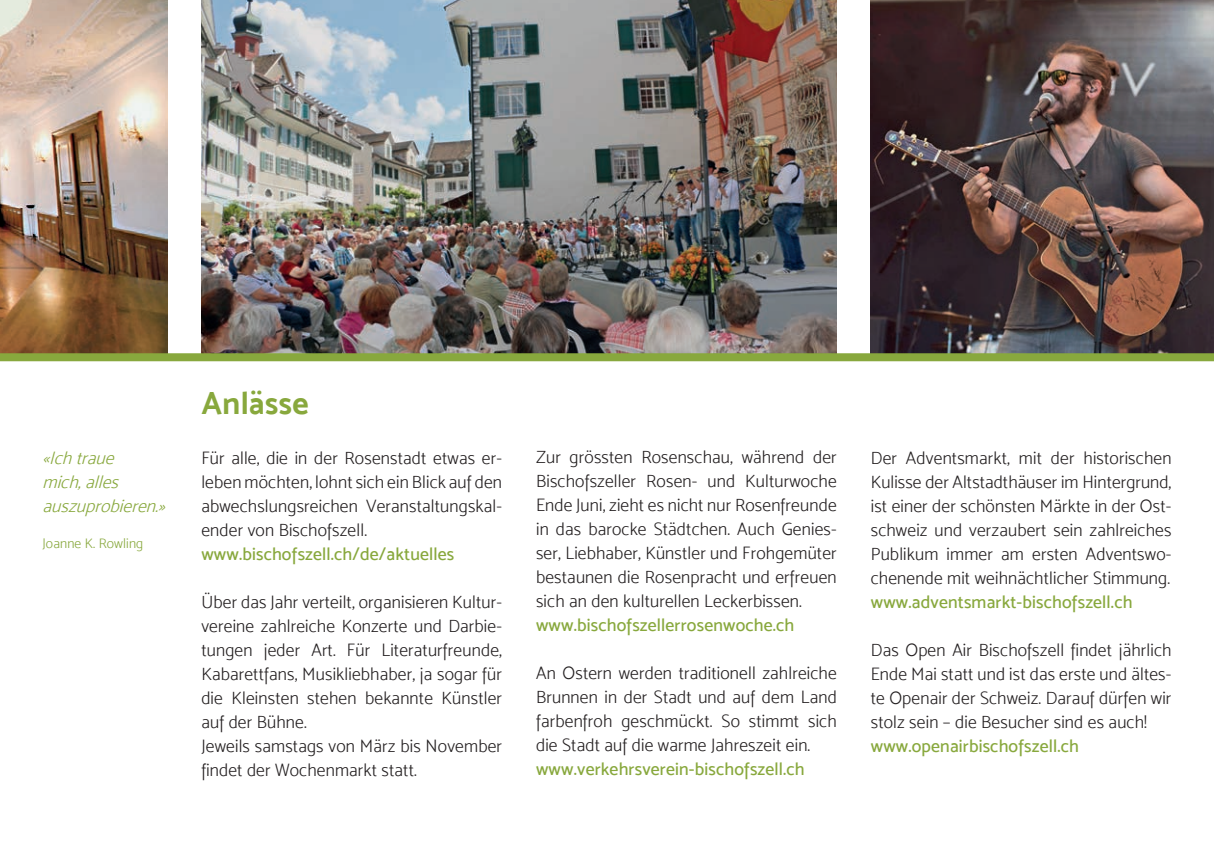
<style>
.page{position:relative;width:1214px;height:862px;background:#fff}
.page>*{position:absolute;margin:0;border:0;box-sizing:border-box;transform-origin:0 0}
.t1{font:32px "Mosk Bold 700";letter-spacing:.015em;color:#88a83d}
.t2{font:18px/24px "Mosk Light 300";letter-spacing:.01em;color:#231f20;text-align:justify}
.t3{font:18px "Mosk Medium 500";letter-spacing:.01em;color:#88a83d}
.t4{font:italic 18px/24px "Mosk Light 300";color:#88a83d}
.t5{font:14px "Mosk Light 300";letter-spacing:.01em;color:#88a83d}
</style>
<div class="page">
<img style="left:870px;top:0;width:343px;height:353px">
<img style="left:0;top:0;width:167px;height:353px">
<img style="left:201px;top:0;width:635px;height:353px">
<div style="left:0;top:353px;width:1213px;height:8px;background:#88a83d"></div>
<p class="t4" style="left:43px;top:445px;width:129px">«Ichtraue mich,alles auszuprobieren.»</p>
<p class="t5" style="left:43px;top:535px;width:102px">Joanne K. Rowling</p>
<h1 class="t1" style="left:201px;top:384px;width:109px">Anlässe</h1>
<p class="t2" style="left:201px;top:445px;width:302px">Für alle, die in der Rosenstadt etwas er&shy;leben möchten, lohnt sich ein Blick auf den abwechslungsreichen Veranstaltungskal&shy;ender von Bischofszell.</p>
<p class="t3" style="left:201px;top:543px;width:254px">www.bischofszell.ch/de/aktuelles</p>
<p class="t2" style="left:201px;top:589px;width:302px;text-align:left">Über das Jahr verteilt, organisieren Kultur&shy;vereine zahlreiche Konzerte und Darbie&shy;tungen jeder Art. Für Literaturfreunde, Kabarettfans, Musikliebhaber, ja sogar für die Kleinsten stehen bekannte Künstler auf der Bühne.<br>Jeweils samstags von März bis November findet der Wochenmarkt statt.</p>
<p class="t2" style="left:536px;top:445px;width:302px">Zur grössten Rosenschau, während der Bischofszeller Rosen- und Kulturwoche Ende Juni, zieht es nicht nur Rosenfreunde in das barocke Städtchen. Auch Genies&shy;ser, Liebhaber, Künstler und Frohgemüter bestaunen die Rosenpracht und erfreuen sich an den kulturellen Leckerbissen.</p>
<p class="t3" style="left:536px;top:615px;width:260px">www.bischofszellerrosenwoche.ch</p>
<p class="t2" style="left:536px;top:661px;width:302px">An Ostern werden traditionell zahlreiche Brunnen in der Stadt und auf dem Land farbenfroh geschmückt. So stimmt sich die Stadt auf die warme Jahreszeit ein.</p>
<p class="t3" style="left:536px;top:759px;width:270px">www.verkehrsverein-bischofszell.ch</p>
<p class="t2" style="left:870px;top:445px;width:302px">Der Adventsmarkt, mit der historischen Kulisse der Altstadthäuser im Hintergrund, ist einer der schönsten Märkte in der Ost&shy;schweiz und verzaubert sein zahlreiches Publikum immer am ersten Adventswo&shy;chenende mit weihnächtlicher Stimmung.</p>
<p class="t3" style="left:870px;top:591px;width:263px">www.adventsmarkt-bischofszell.ch</p>
<p class="t2" style="left:870px;top:637px;width:302px">Das Open Air Bischofszell findet jährlich Ende Mai statt und ist das erste und ältes&shy;te Openair der Schweiz. Darauf dürfen wir stolz sein – die Besucher sind es auch!</p>
<p class="t3" style="left:870px;top:735px;width:210px">www.openairbischofszell.ch</p>
</div>
